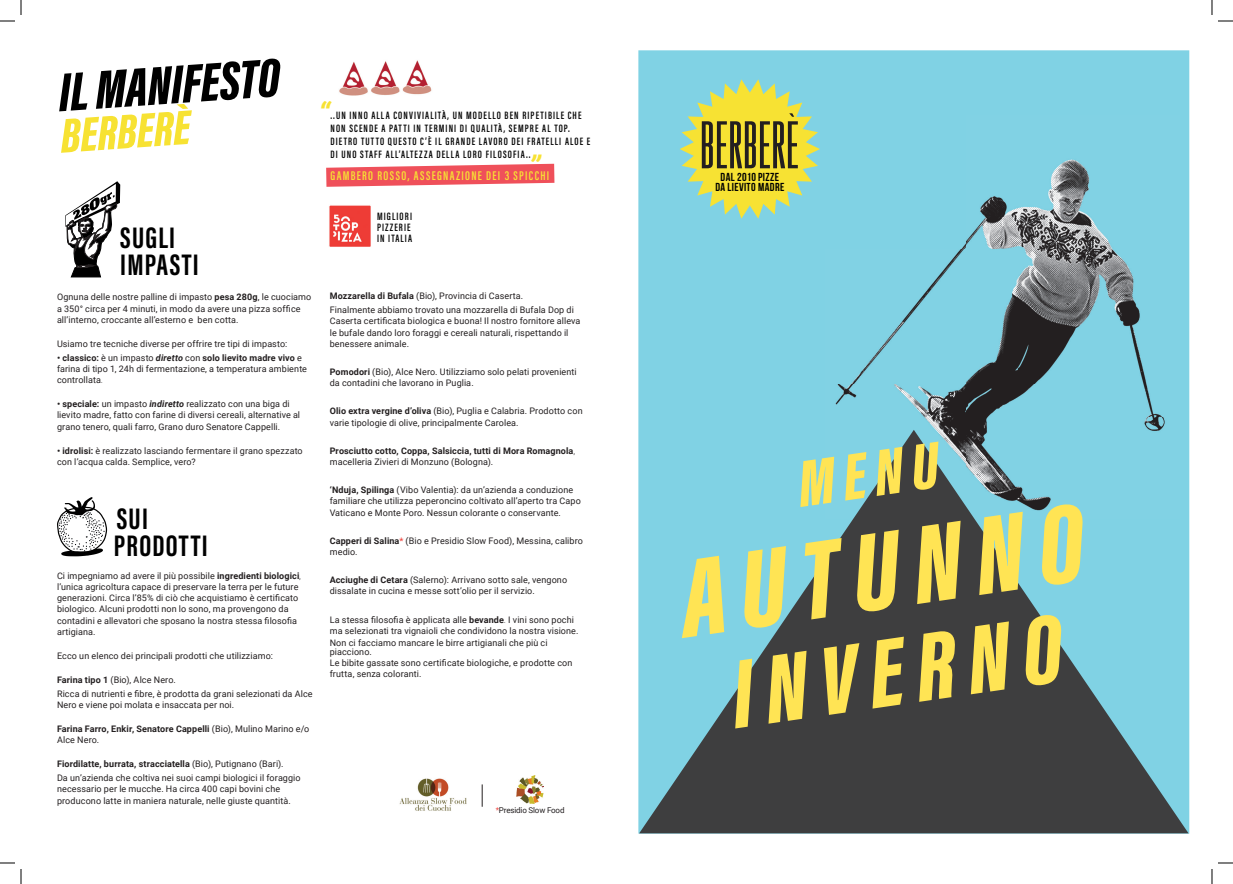
<style>
.page{position:relative;width:1233px;height:884px;background:#fff}
.page>*{position:absolute;margin:0;border:0;box-sizing:border-box;transform-origin:0 0}
.t1{font:italic 900 55.9px "Acumin Pro Extra Cond";color:#000}
.t2{font:italic 900 49.9px "Acumin Pro Extra Cond";color:#f7e233}
.t3{font:700 30.6px/27.4px "Acumin Pro Extra Cond";letter-spacing:.04em;color:#000}
.t4{font:italic 700 30.1px "Roboto";color:#f7e233}
.t5{font:600 13px "Acumin Pro Extra Cond";letter-spacing:.1em;color:#f7e233}
.t6{font:700 11.6px/10.2px "Bebas Neue";letter-spacing:.03em;color:#000;text-align:center}
.t7{font:600 11px/13px "Acumin Pro Extra Cond";letter-spacing:.1em;color:#000}
.t8{font:9px/11.3px "Roboto";letter-spacing:.01em;color:#231f20}
.t9{font:700 9px/11.3px "Roboto";letter-spacing:.01em;color:#231f20}
.t10{font:8px "Roboto";letter-spacing:-.02em;color:#231f20}
.s1{font-weight:700}
.s2{font-weight:700;font-style:italic}
.s3{font-weight:300}
.s4{font-weight:400}
.s5{font-weight:500;color:#ef4640}
.s6{color:#ef4640}
</style>
<div class="page">
<div style="left:638px;top:50px;width:551px;height:784px;background:#80d2e4"></div>
<svg style="left:57px;top:497px;width:50px;height:59px"></svg>
<img style="left:399px;top:778px;width:68px;height:33px">
<svg style="left:482px;top:784px;width:1px;height:23px"></svg>
<img style="left:517px;top:776px;width:27px;height:27px">
<svg style="left:65px;top:181px;width:55px;height:96px"></svg>
<svg style="left:679px;top:79px;width:141px;height:140px;background:#b2c572"></svg>
<img style="left:339px;top:60px;width:93px;height:36px">
<img style="left:329px;top:205px;width:42px;height:42px">
<svg style="left:326px;top:164px;width:228px;height:23px;background:#f16e76"></svg>
<img style="left:825px;top:115px;width:354px;height:315px">
<svg style="left:639px;top:430px;width:549px;height:403px;background:#64929d"></svg>
<svg style="left:735px;top:638px;width:327px;height:90px;background:#80794a"></svg>
<svg style="left:682px;top:503px;width:401px;height:135px;background:#90a57f"></svg>
<svg style="left:800px;top:442px;width:138px;height:65px;background:#a1b585"></svg>
<svg style="left:1218px;top:20px;width:15px;height:2px"></svg>
<svg style="left:1218px;top:862px;width:15px;height:2px"></svg>
<svg style="left:0;top:0;width:22px;height:22px"></svg>
<svg style="left:0;top:862px;width:22px;height:22px"></svg>
<svg style="left:1211px;top:0;width:1px;height:15px"></svg>
<svg style="left:1211px;top:869px;width:1px;height:15px"></svg>
<h1 class="t1" style="left:56px;top:58px;width:223px;rotate:-4deg">IL MANIFESTO</h1>
<h2 class="t2" style="left:58px;top:105px;width:131px;rotate:-4deg">BERBERÈ</h2>
<h3 class="t3" style="left:120px;top:223px;width:80px">SUGLI<br>IMPASTI</h3>
<p class="t8" style="left:57px;top:291px;width:256px">Ognuna delle nostre palline di impasto <span class="s1">pesa 280g</span>, le cuociamo a 350° circa per 4 minuti, in modo da avere una pizza soffice all’interno, croccante all’esterno e ben cotta.</p>
<p class="t8" style="left:57px;top:337px;width:232px">Usiamo tre tecniche diverse per offrire tre tipi di impasto:</p>
<p class="t8" style="left:57px;top:352px;width:251px"><span class="s1">• classico:</span> è un impasto <span class="s2">diretto</span> con <span class="s1">solo lievito madre vivo</span> e farina di tipo 1, 24h di fermentazione, a temperatura ambiente controllata<span class="s3">.</span></p>
<p class="t8" style="left:57px;top:398px;width:245px"><span class="s1">• speciale:</span> un impasto <span class="s2">indiretto</span> realizzato con una biga di lievito madre, fatto con farine di diversi cereali, alternative al grano tenero, quali farro, Grano duro Senatore Cappelli.</p>
<p class="t8" style="left:57px;top:444px;width:247px"><span class="s1">• idrolisi:</span> è realizzato lasciando fermentare il grano spezzato con l’acqua calda. Semplice, vero?</p>
<h3 class="t3" style="left:114px;top:505px;width:95px">SUI<br>PRODOTTI</h3>
<p class="t8" style="left:57px;top:569px;width:245px">Ci impegniamo ad avere il più possibile <span class="s1">ingredienti biologici</span><span class="s3">, </span>l’unica agricoltura capace di preservare la terra per le future generazioni. Circa l’85% di ciò che acquistiamo è certificato biologico. Alcuni prodotti non lo sono, ma provengono da contadini e allevatori che sposano la nostra stessa filosofia artigiana.</p>
<p class="t8" style="left:57px;top:650px;width:217px">Ecco un elenco dei principali prodotti che utilizziamo:</p>
<p class="t8" style="left:57px;top:672px;width:257px;line-height:14px"><span class="s1">Farina tipo 1</span> (Bio), Alce Nero.<br>Ricca di nutrienti e fibre, è prodotta da grani selezionati da Alce</p>
<p class="t8" style="left:57px;top:699px;width:179px">Nero e viene poi molata e insaccata per noi.</p>
<p class="t9" style="left:57px;top:723px;width:254px">Farina Farro, Enkir, Senatore Cappelli <span class="s4">(Bio), Mulino Marino e/o<br>Alce Nero.</span></p>
<p class="t8" style="left:57px;top:756px;width:245px;line-height:14px"><span class="s1">Fiordilatte, burrata, stracciatella</span> (Bio), Putignano (Bari).<br>Da un’azienda che coltiva nei suoi campi biologici il foraggio</p>
<p class="t8" style="left:57px;top:783px;width:235px">necessario per le mucche. Ha circa 400 capi bovini che producono latte in maniera naturale, nelle giuste quantità.</p>
<h3 class="t4" style="left:318px;top:92px;width:13px">“</h3>
<p class="t7" style="left:330px;top:109px;width:261px">..UN INNO ALLA CONVIVIALITÀ, UN MODELLO BEN RIPETIBILE CHE NON SCENDE A PATTI IN TERMINI DI QUALITÀ, SEMPRE AL TOP.<br>DIETRO TUTTO QUESTO C’È IL GRANDE LAVORO DEI FRATELLI ALOE E DI UNO STAFF ALL’ALTEZZA DELLA LORO FILOSOFIA..</p>
<h3 class="t5" style="left:330px;top:168px;width:220px">GAMBERO ROSSO, ASSEGNAZIONE DEI 3 SPICCHI</h3>
<p class="t7" style="left:377px;top:210px;width:37px;line-height:11px">MIGLIORI<br>PIZZERIE<br>IN ITALIA</p>
<h3 class="t4" style="left:544px;top:171px;width:13px;rotate:-180deg">“</h3>
<p class="t8" style="left:330px;top:288px;width:246px;line-height:14px"><span class="s1">Mozzarella di Bufala</span> (Bio), Provincia di Caserta.<br>Finalmente abbiamo trovato una mozzarella di Bufala Dop di</p>
<p class="t8" style="left:330px;top:315px;width:252px">Caserta certificata biologica e buona! Il nostro fornitore alleva le bufale dando loro foraggi e cereali naturali, rispettando il benessere animale.</p>
<p class="t8" style="left:330px;top:366px;width:248px"><span class="s1">Pomodori</span> (Bio), Alce Nero. Utilizziamo solo pelati provenienti da contadini che lavorano in Puglia.</p>
<p class="t8" style="left:330px;top:405px;width:254px"><span class="s1">Olio extra vergine d’oliva</span> (Bio), Puglia e Calabria. Prodotto con varie tipologie di olive, principalmente Carolea.</p>
<p class="t9" style="left:330px;top:445px;width:247px">Prosciutto cotto, Coppa, Salsiccia, tutti di Mora Romagnola<span class="s3">, </span><span class="s4">macelleria Zivieri di Monzuno (Bologna).</span></p>
<p class="t8" style="left:330px;top:484px;width:252px"><span class="s1">‘Nduja, Spilinga</span> (Vibo Valentia): da un’azienda a conduzione familiare che utilizza peperoncino coltivato all’aperto tra Capo<br>Vaticano e Monte Poro. Nessun colorante o conservante.</p>
<p class="t8" style="left:330px;top:535px;width:255px"><span class="s1">Capperi di Salina</span><span class="s5">*</span> (Bio e Presidio Slow Food), Messina, calibro medio.</p>
<p class="t8" style="left:330px;top:574px;width:239px"><span class="s1">Acciughe di Cetara</span> (Salerno): Arrivano sotto sale, vengono dissalate in cucina e messe sott’olio per il servizio.</p>
<p class="t8" style="left:330px;top:613px;width:250px">La stessa filosofia è applicata alle <span class="s1">bevande</span><span class="s3">.</span> I vini sono pochi ma selezionati tra vignaioli che condividono la nostra visione.<br>Non ci facciamo mancare le birre artigianali che più ci</p>
<p class="t8" style="left:330px;top:645px;width:244px">piacciono.<br>Le bibite gassate sono certificate biologiche, e prodotte con frutta, senza coloranti.</p>
<p class="t10" style="left:496px;top:804px;width:70px"><span class="s6">*</span>Presidio Slow Food</p>
<p class="t6" style="left:715px;top:172px;width:70px">DAL 2010 PIZZE<br>DA LIEVITO MADRE</p>
</div>
